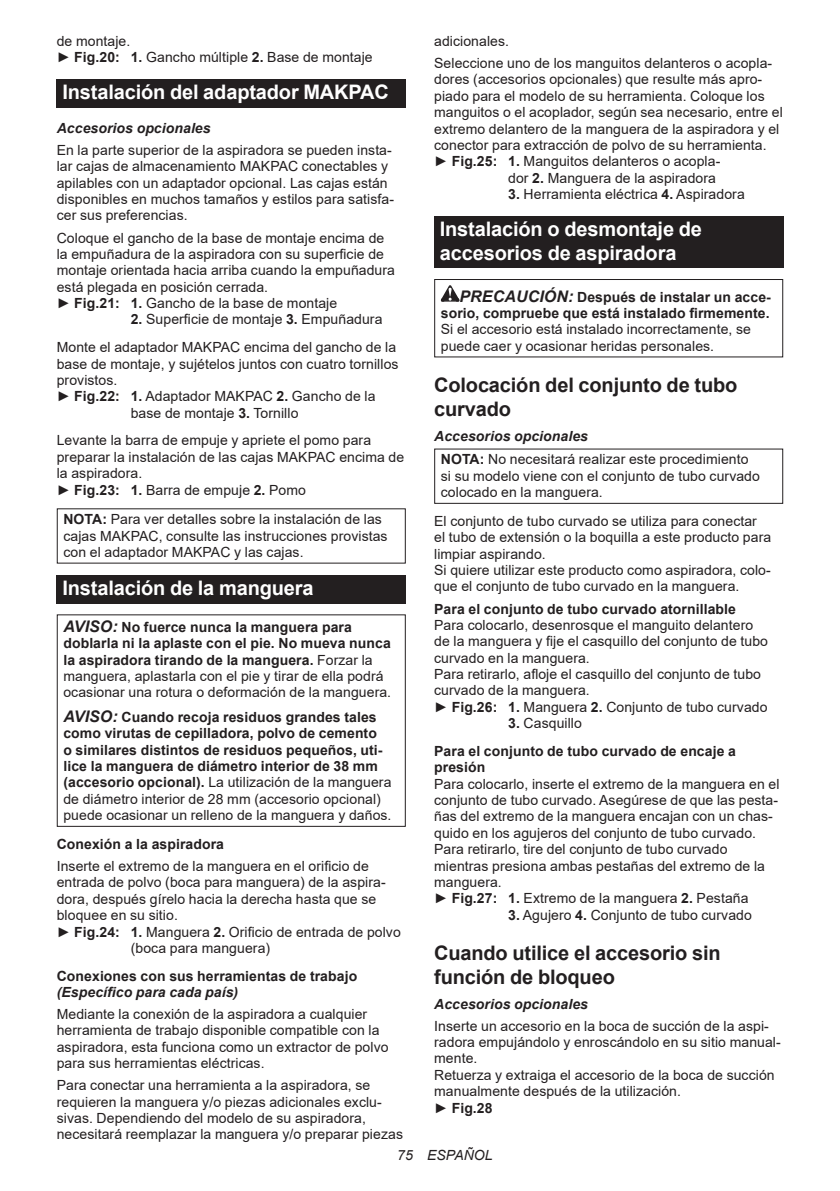
<style>
.page{position:relative;width:840px;height:1191px;background:#fff}
.page>*{position:absolute;margin:0;border:0;box-sizing:border-box;transform-origin:0 0}
.t1{font:700 20px/23.4px "Arial";letter-spacing:-.01em;color:#fff}
.t2{font:700 20px/23.4px "Arial";letter-spacing:-.01em;color:#231f20}
.t3{font:14px/16.4px "Arial";letter-spacing:.005em;color:#231f20}
.t4{font:700 14px/16.4px "Arial";letter-spacing:.005em;color:#231f20}
.t5{font:italic 700 14px "Arial";letter-spacing:.005em;color:#231f20}
.t6{font:italic 14px "Arial";letter-spacing:.005em;color:#231f20}
.s1{font-weight:700}
.s2{font-style:italic;font-size:16px}
.s3{font-weight:400}
.s4{font-weight:700;font-style:italic}
</style>
<div class="page">
<div style="left:57px;top:79px;width:348px;height:29px;background:#231f20"></div>
<div style="left:57px;top:575px;width:348px;height:28px;background:#231f20"></div>
<div style="left:57px;top:614px;width:348px;height:213px;border:1px solid #231f20"></div>
<div style="left:434px;top:216px;width:348px;height:52px;background:#231f20"></div>
<svg style="left:440px;top:285px;width:19px;height:17px"></svg>
<div style="left:434px;top:279px;width:348px;height:78px;border:1px solid #231f20"></div>
<div style="left:434px;top:448px;width:348px;height:56px;border:1px solid #231f20"></div>
<p class="t3" style="left:57px;top:33px;width:317px">de montaje.<br>► <span class="s1">Fig.20: 1.</span> Gancho múltiple <span class="s1">2.</span> Base de montaje</p>
<h1 class="t1" style="left:62px;top:81px;width:328px">Instalación del adaptador MAKPAC</h1>
<p class="t5" style="left:57px;top:119px;width:155px">Accesorios opcionales</p>
<p class="t3" style="left:57px;top:142px;width:338px">En la parte superior de la aspiradora se pueden insta&shy;lar cajas de almacenamiento MAKPAC conectables y apilables con un adaptador opcional. Las cajas están disponibles en muchos tamaños y estilos para satisfa&shy;cer sus preferencias.</p>
<p class="t3" style="left:57px;top:229px;width:339px">Coloque el gancho de la base de montaje encima de la empuñadura de la aspiradora con su superficie de montaje orientada hacia arriba cuando la empuñadura está plegada en posición cerrada.<br>► <span class="s1">Fig.21: 1.</span> Gancho de la base de montaje</p>
<p class="t3" style="left:57px;top:305px;width:341px;line-height:27.8px;text-indent:74px"><span class="s1">2.</span> Superficie de montaje <span class="s1">3.</span> Empuñadura<br>Monte el adaptador MAKPAC encima del gancho de la</p>
<p class="t3" style="left:57px;top:355px;width:343px">base de montaje, y sujételos juntos con cuatro tornillos</p>
<p class="t3" style="left:57px;top:372px;width:62px">provistos.</p>
<p class="t3" style="left:57px;top:388px;width:320px">► <span class="s1">Fig.22: 1.</span> Adaptador MAKPAC <span class="s1">2.</span> Gancho de la</p>
<p class="t3" style="left:131px;top:404px;width:169px">base de montaje <span class="s1">3.</span> Tornillo</p>
<p class="t3" style="left:57px;top:432px;width:349px">Levante la barra de empuje y apriete el pomo para preparar la instalación de las cajas MAKPAC encima de la aspiradora.<br>► <span class="s1">Fig.23: 1.</span> Barra de empuje <span class="s1">2.</span> Pomo</p>
<p class="t3" style="left:63px;top:511px;width:325px"><span class="s1">NOTA:</span> Para ver detalles sobre la instalación de las cajas MAKPAC, consulte las instrucciones provistas con el adaptador MAKPAC y las cajas.</p>
<h1 class="t1" style="left:62px;top:576px;width:252px">Instalación de la manguera</h1>
<p class="t4" style="left:63px;top:619px;width:329px"><span class="s2">AVISO:</span> No fuerce nunca la manguera para doblarla ni la aplaste con el pie. No mueva nunca la aspiradora tirando de la manguera. <span class="s3">Forzar la manguera, aplastarla con el pie y tirar de ella podrá ocasionar una rotura o deformación de la manguera.</span></p>
<p class="t4" style="left:63px;top:709px;width:329px"><span class="s2">AVISO:</span> Cuando recoja residuos grandes tales como virutas de cepilladora, polvo de cemento<br>o similares distintos de residuos pequeños, uti&shy;lice la manguera de diámetro interior de 38 mm (accesorio opcional). <span class="s3">La utilización de la manguera de diámetro interior de 28 mm (accesorio opcional) puede ocasionar un relleno de la manguera y daños.</span></p>
<p class="t4" style="left:57px;top:836px;width:169px">Conexión a la aspiradora</p>
<p class="t3" style="left:57px;top:857px;width:313px">Inserte el extremo de la manguera en el orificio de</p>
<p class="t3" style="left:57px;top:874px;width:330px">entrada de polvo (boca para manguera) de la aspira-</p>
<p class="t3" style="left:57px;top:890px;width:321px">dora, después gírelo hacia la derecha hasta que se</p>
<p class="t3" style="left:57px;top:907px;width:123px">bloquee en su sitio.</p>
<p class="t3" style="left:57px;top:923px;width:345px">► <span class="s1">Fig.24: 1.</span> Manguera <span class="s1">2.</span> Orificio de entrada de polvo</p>
<p class="t3" style="left:131px;top:939px;width:141px">(boca para manguera)</p>
<p class="t4" style="left:57px;top:967px;width:302px">Conexiones con sus herramientas de trabajo</p>
<p class="t5" style="left:57px;top:982px;width:183px">(Específico para cada país)</p>
<p class="t3" style="left:57px;top:1005px;width:333px">Mediante la conexión de la aspiradora a cualquier herramienta de trabajo disponible compatible con la aspiradora, esta funciona como un extractor de polvo para sus herramientas eléctricas.</p>
<p class="t3" style="left:57px;top:1077px;width:347px">Para conectar una herramienta a la aspiradora, se requieren la manguera y/o piezas adicionales exclu&shy;sivas. Dependiendo del modelo de su aspiradora, necesitará reemplazar la manguera y/o preparar piezas</p>
<p class="t3" style="left:434px;top:30px;width:339px;line-height:22px">adicionales.<br>Seleccione uno de los manguitos delanteros o acopla-</p>
<p class="t3" style="left:434px;top:71px;width:329px">dores (accesorios opcionales) que resulte más apro-</p>
<p class="t3" style="left:434px;top:88px;width:332px">piado para el modelo de su herramienta. Coloque los</p>
<p class="t3" style="left:434px;top:104px;width:350px">manguitos o el acoplador, según sea necesario, entre el</p>
<p class="t3" style="left:434px;top:120px;width:346px">extremo delantero de la manguera de la aspiradora y el</p>
<p class="t3" style="left:434px;top:137px;width:334px">conector para extracción de polvo de su herramienta.</p>
<p class="t3" style="left:434px;top:153px;width:287px">► <span class="s1">Fig.25: 1.</span> Manguitos delanteros o acopla-</p>
<p class="t3" style="left:508px;top:170px;width:209px">dor <span class="s1">2.</span> Manguera de la aspiradora</p>
<p class="t3" style="left:508px;top:186px;width:238px"><span class="s1">3.</span> Herramienta eléctrica <span class="s1">4.</span> Aspiradora</p>
<h1 class="t1" style="left:439px;top:218px;width:263px">Instalación o desmontaje de accesorios de aspiradora</h1>
<p class="t4" style="left:440px;top:289px;width:331px;text-align:right"><span class="s2">PRECAUCIÓN:</span> Después de instalar un acce&shy;sorio, compruebe que está instalado firmemente.</p>
<p class="t3" style="left:440px;top:321px;width:311px">Si el accesorio está instalado incorrectamente, se puede caer y ocasionar heridas personales.</p>
<h1 class="t2" style="left:434px;top:374px;width:304px">Colocación del conjunto de tubo curvado</h1>
<p class="t3" style="left:440px;top:423px;width:309px;line-height:23.8px;text-indent:-7px"><span class="s4">Accesorios opcionales<br></span><span class="s1">NOTA:</span> No necesitará realizar este procedimiento</p>
<p class="t3" style="left:440px;top:467px;width:320px">si su modelo viene con el conjunto de tubo curvado colocado en la manguera.</p>
<p class="t3" style="left:434px;top:513px;width:338px">El conjunto de tubo curvado se utiliza para conectar el tubo de extensión o la boquilla a este producto para limpiar aspirando.<br>Si quiere utilizar este producto como aspiradora, colo&shy;que el conjunto de tubo curvado en la manguera.</p>
<p class="t4" style="left:434px;top:600px;width:303px">Para el conjunto de tubo curvado atornillable</p>
<p class="t3" style="left:434px;top:616px;width:335px">Para colocarlo, desenrosque el manguito delantero de la manguera y fije el casquillo del conjunto de tubo curvado en la manguera.<br>Para retirarlo, afloje el casquillo del conjunto de tubo curvado de la manguera.<br>► <span class="s1">Fig.26: 1.</span> Manguera <span class="s1">2.</span> Conjunto de tubo curvado</p>
<p class="t4" style="left:434px;top:709px;width:303px;line-height:27.8px;text-indent:74px">3. <span class="s3">Casquillo<br></span>Para el conjunto de tubo curvado de encaje a</p>
<p class="t4" style="left:434px;top:759px;width:53px">presión</p>
<p class="t3" style="left:434px;top:775px;width:346px">Para colocarlo, inserte el extremo de la manguera en el conjunto de tubo curvado. Asegúrese de que las pesta&shy;ñas del extremo de la manguera encajan con un chas&shy;quido en los agujeros del conjunto de tubo curvado.<br>Para retirarlo, tire del conjunto de tubo curvado mientras presiona ambas pestañas del extremo de la manguera.<br>► <span class="s1">Fig.27: 1.</span> Extremo de la manguera <span class="s1">2.</span> Pestaña</p>
<p class="t3" style="left:508px;top:906px;width:245px"><span class="s1">3.</span> Agujero <span class="s1">4.</span> Conjunto de tubo curvado</p>
<h1 class="t2" style="left:434px;top:941px;width:288px">Cuando utilice el accesorio sin función de bloqueo</h1>
<p class="t5" style="left:434px;top:994px;width:155px">Accesorios opcionales</p>
<p class="t3" style="left:434px;top:1017px;width:348px">Inserte un accesorio en la boca de succión de la aspi&shy;radora empujándolo y enroscándolo en su sitio manual&shy;mente.<br>Retuerza y extraiga el accesorio de la boca de succión manualmente después de la utilización.<br>► <span class="s1">Fig.28</span></p>
<p class="t6" style="left:397px;top:1146px;width:97px">75 ESPAÑOL</p>
</div>
